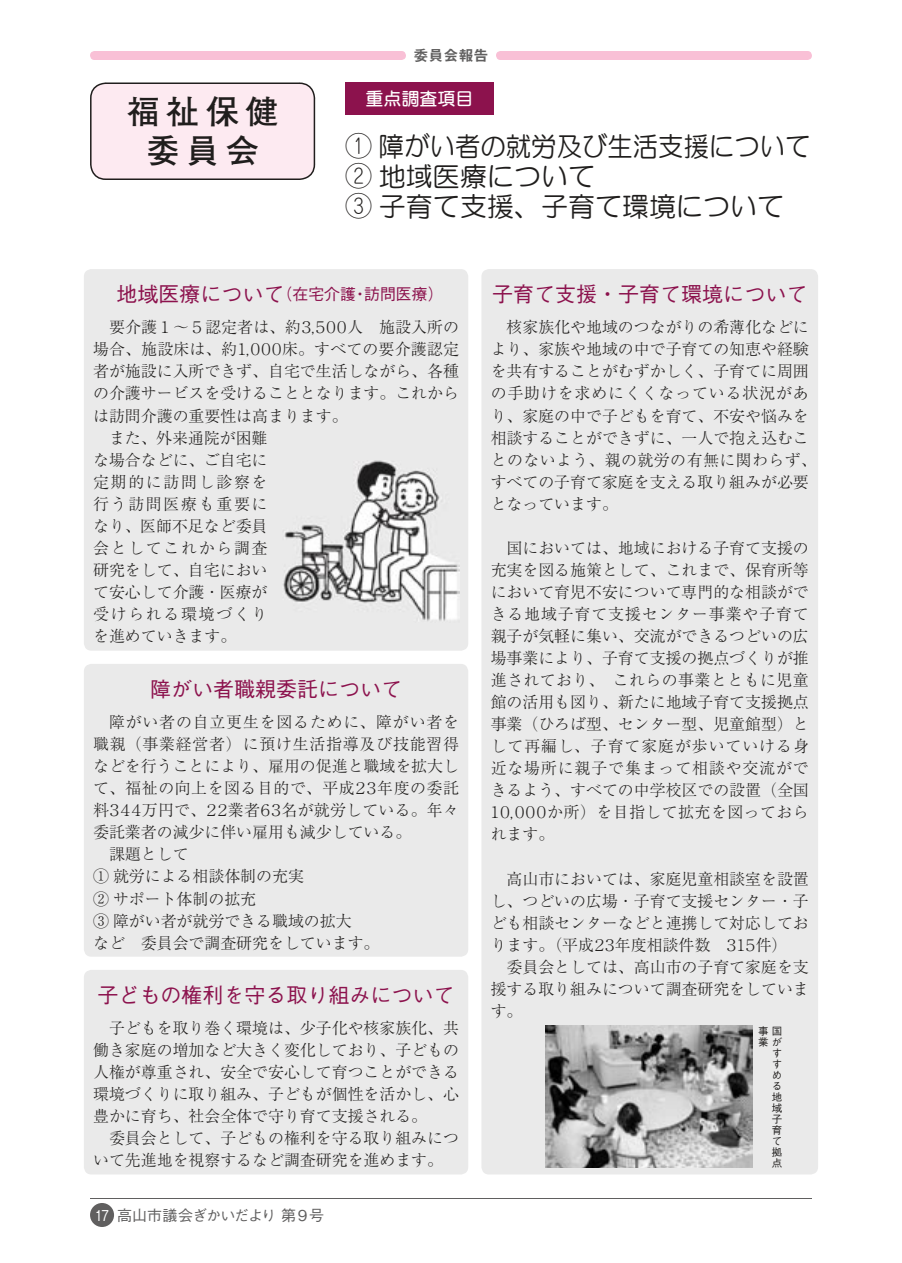
<style>
.page{position:relative;width:902px;height:1263px;background:#fff}
.page>*{position:absolute;margin:0;border:0;box-sizing:border-box;transform-origin:0 0}
.t1{font:700 33px/39px "Futo Go B101 Pro";letter-spacing:.2em;color:#201e1d;text-align:center}
.t2{font:27px/30px "RF Sirius Md 90 pv RKSJ H";color:#201e1d;scale:.94 1}
.t3{font:500 21px "Gothic BBB Pro";color:#8c124d}
.t4{font:18px "RF Sirius Bd 90 pv RKSJ H";color:#fff}
.t5{font:300 15.9px/22px "Ryumin Pro";color:#201e1d}
.t6{font:300 15.9px/22px "Ryumin Pro";letter-spacing:.035em;color:#201e1d;text-align:right}
.t7{font:300 15.9px "Ryumin Pro";letter-spacing:.105em;color:#201e1d}
.t8{font:500 15.9px "Gothic BBB Pro";color:#8c124d}
.t9{font:500 15px "Gothic BBB Pro";letter-spacing:-.045em;color:#605f5f}
.t10{font:15px "Midashi Go Pro MB31";color:#605f5f}
.t11{font:500 15px "Gothic BBB Pro";color:#fff;scale:.8 1}
.t12{font:500 10.5px/10.9px "Gothic BBB Pro";color:#201e1d;text-align:right}
.s1{font-family:"Jun 101 Pro";font-weight:300}
</style>
<div class="page">
<div style="left:84px;top:269px;width:384px;height:382px;background:#eaeaea"></div>
<div style="left:90px;top:82px;width:225px;height:98px;background:#fdeaf1"></div>
<div style="left:496px;top:51px;width:316px;height:9px;background:#f9c0d6;border-radius:4px"></div>
<div style="left:90px;top:51px;width:316px;height:9px;background:#f9c0d6;border-radius:4px"></div>
<div style="left:481px;top:269px;width:337px;height:905px;background:#eaeaea;border-radius:8px"></div>
<div style="left:84px;top:664px;width:384px;height:293px;background:#eaeaea;border-radius:8px"></div>
<div style="left:84px;top:970px;width:384px;height:205px;background:#eaeaea;border-radius:8px"></div>
<div style="left:90px;top:1203px;width:24px;height:24px;background:#605f5f;border-radius:50%"></div>
<hr style="left:90px;top:1198px;width:722px;height:1px;background:#605f5f">
<div style="left:345px;top:82px;width:149px;height:34px;background:#8c124d"></div>
<img style="left:282px;top:460px;width:177px;height:163px">
<img style="left:546px;top:1026px;width:206px;height:142px">
<h1 class="t1" style="left:127px;top:88px;width:153px">福祉保健委員会</h1>
<p class="t10" style="left:413px;top:44px;width:76px">委員会報告</p>
<p class="t4" style="left:365px;top:90px;width:109px">重点調査項目</p>
<h2 class="t2" style="left:345px;top:133px;width:496px"><span class="s1">①</span> 障がい者の就労及び生活支援について<br><span class="s1">②</span> 地域医療について<br><span class="s1">③</span> 子育て支援、子育て環境について</h2>
<h3 class="t3" style="left:116px;top:277px;width:169px">地域医療について</h3>
<p class="t8" style="left:276px;top:282px;width:81px">（在宅介護</p>
<p class="t8" style="left:364px;top:282px;width:81px">訪問医療(</p>
<p class="t8" style="left:352px;top:282px;width:17px">・</p>
<p class="t5" style="left:282px;top:315px;width:178px;text-indent:-173px">要介護１～５認定者は、約<br>床。すべての要介護認定</p>
<p class="t5" style="left:347px;top:315px;width:113px">人　施設入所の</p>
<p class="t5" style="left:298px;top:315px;width:53px">３，５００</p>
<p class="t5" style="left:93px;top:337px;width:146px">場合、施設床は、約</p>
<p class="t5" style="left:93px;top:359px;width:367px">者が施設に入所できず、自宅で生活しながら、各種</p>
<p class="t5" style="left:93px;top:381px;width:367px">の介護サービスを受けることとなります。これから</p>
<p class="t5" style="left:93px;top:403px;width:256px">は訪問介護の重要性は高まります。</p>
<p class="t5" style="left:109px;top:425px;width:160px">また、外来通院が困難</p>
<p class="t5" style="left:93px;top:447px;width:176px">な場合などに、ご自宅に</p>
<p class="t7" style="left:93px;top:469px;width:176px">定期的に訪問し診察を</p>
<p class="t7" style="left:93px;top:491px;width:176px">行う訪問医療も重要に</p>
<p class="t5" style="left:93px;top:514px;width:176px">なり、医師不足など委員</p>
<p class="t7" style="left:93px;top:535px;width:176px">会としてこれから調査</p>
<p class="t5" style="left:93px;top:558px;width:176px">研究をして、自宅におい</p>
<p class="t5" style="left:93px;top:580px;width:176px">て安心して介護・医療が</p>
<p class="t7" style="left:93px;top:602px;width:176px">受けられる環境づくり</p>
<p class="t5" style="left:93px;top:624px;width:145px">を進めていきます。</p>
<p class="t5" style="left:234px;top:337px;width:52px">１，０００</p>
<h3 class="t3" style="left:150px;top:672px;width:253px">障がい者職親委託について</h3>
<p class="t6" style="left:93px;top:710px;width:367px">障がい者の自立更生を図るために、障がい者を職親（事業経営者）に預け生活指導及び技能習得などを行うことにより、雇用の促進と職域を拡大して、福祉の向上を図る目的で、平成２３年度の委託名が就労している。年々</p>
<p class="t5" style="left:228px;top:798px;width:34px">業者</p>
<p class="t5" style="left:93px;top:798px;width:17px">料</p>
<p class="t5" style="left:93px;top:820px;width:320px">委託業者の減少に伴い雇用も減少している。</p>
<p class="t5" style="left:109px;top:842px;width:81px">課題として</p>
<p class="t5" style="left:93px;top:864px;width:212px">① 就労による相談体制の充実</p>
<p class="t5" style="left:93px;top:886px;width:164px">② サポート体制の拡充</p>
<p class="t5" style="left:93px;top:908px;width:260px">③ 障がい者が就労できる職域の拡大</p>
<p class="t5" style="left:93px;top:930px;width:288px">など　委員会で調査研究をしています。</p>
<h3 class="t3" style="left:97px;top:978px;width:358px">子どもの権利を守る取り組みについて</h3>
<p class="t5" style="left:93px;top:1016px;width:367px;text-align:justify;text-indent:16px">子どもを取り巻く環境は、少子化や核家族化、共働き家庭の増加など大きく変化しており、子どもの人権が尊重され、安全で安心して育つことができる環境づくりに取り組み、子どもが個性を活かし、心豊かに育ち、社会全体で守り育て支援される。</p>
<p class="t5" style="left:93px;top:1126px;width:367px;text-indent:16px">委員会として、子どもの権利を守る取り組みについて先進地を視察するなど調査研究を進めます。</p>
<p class="t5" style="left:106px;top:798px;width:101px">３４４万円で、</p>
<p class="t5" style="left:204px;top:798px;width:28px">２２</p>
<p class="t5" style="left:257px;top:798px;width:28px">６３</p>
<p class="t11" style="left:95px;top:1203px;width:19px">17</p>
<p class="t9" style="left:117px;top:1203px;width:208px">高山市議会ぎかいだより第９号</p>
<h3 class="t3" style="left:492px;top:277px;width:316px">子育て支援・子育て環境について</h3>
<p class="t5" style="left:490px;top:315px;width:327px;text-indent:16px">核家族化や地域のつながりの希薄化などにより、家族や地域の中で子育ての知恵や経験を共有することがむずかしく、子育てに周囲の手助けを求めにくくなっている状況があり、家庭の中で子どもを育て、不安や悩みを相談することができずに、一人で抱え込むことのないよう、親の就労の有無に関わらず、すべての子育て家庭を支える取り組みが必要となっています。</p>
<p class="t5" style="left:487px;top:536px;width:323px;text-align:justify;text-indent:20px">国においては、地域における子育て支援の充実を図る施策として、これまで、保育所等において育児不安について専門的な相談ができる地域子育て支援センター事業や子育て親子が気軽に集い、交流ができるつどいの広場事業により、子育て支援の拠点づくりが推進されており、　これらの事業とともに児童館の活用も図り、新たに地域子育て支援拠点事業（ひろば型、センター型、児童館型）として再編し、子育て家庭が歩いていける身近な場所に親子で集まって相談や交流ができるよう、すべての中学校区での設置（全国１０，０００か所）を目指して拡充を図っておられます。</p>
<p class="t5" style="left:506px;top:866px;width:304px">高山市においては、家庭児童相談室を設置</p>
<p class="t5" style="left:490px;top:888px;width:320px">し、つどいの広場・子育て支援センター・子</p>
<p class="t5" style="left:490px;top:910px;width:320px">ども相談センターなどと連携して対応してお</p>
<p class="t5" style="left:755px;top:932px;width:33px">件(</p>
<p class="t5" style="left:490px;top:932px;width:105px">ります。（平成</p>
<p class="t5" style="left:506px;top:955px;width:304px">委員会としては、高山市の子育て家庭を支</p>
<p class="t5" style="left:490px;top:977px;width:320px">援する取り組みについて調査研究をしていま</p>
<p class="t5" style="left:490px;top:999px;width:33px">す。</p>
<p class="t5" style="left:615px;top:932px;width:113px">年度相談件数　</p>
<p class="t5" style="left:591px;top:932px;width:28px">２３</p>
<p class="t5" style="left:723px;top:932px;width:36px">３１５</p>
<p class="t12" style="left:758px;top:1024px;width:25px">事国業がす<br>す<br>め<br>る<br>地<br>域<br>子<br>育<br>て<br>拠<br>点</p>
</div>
